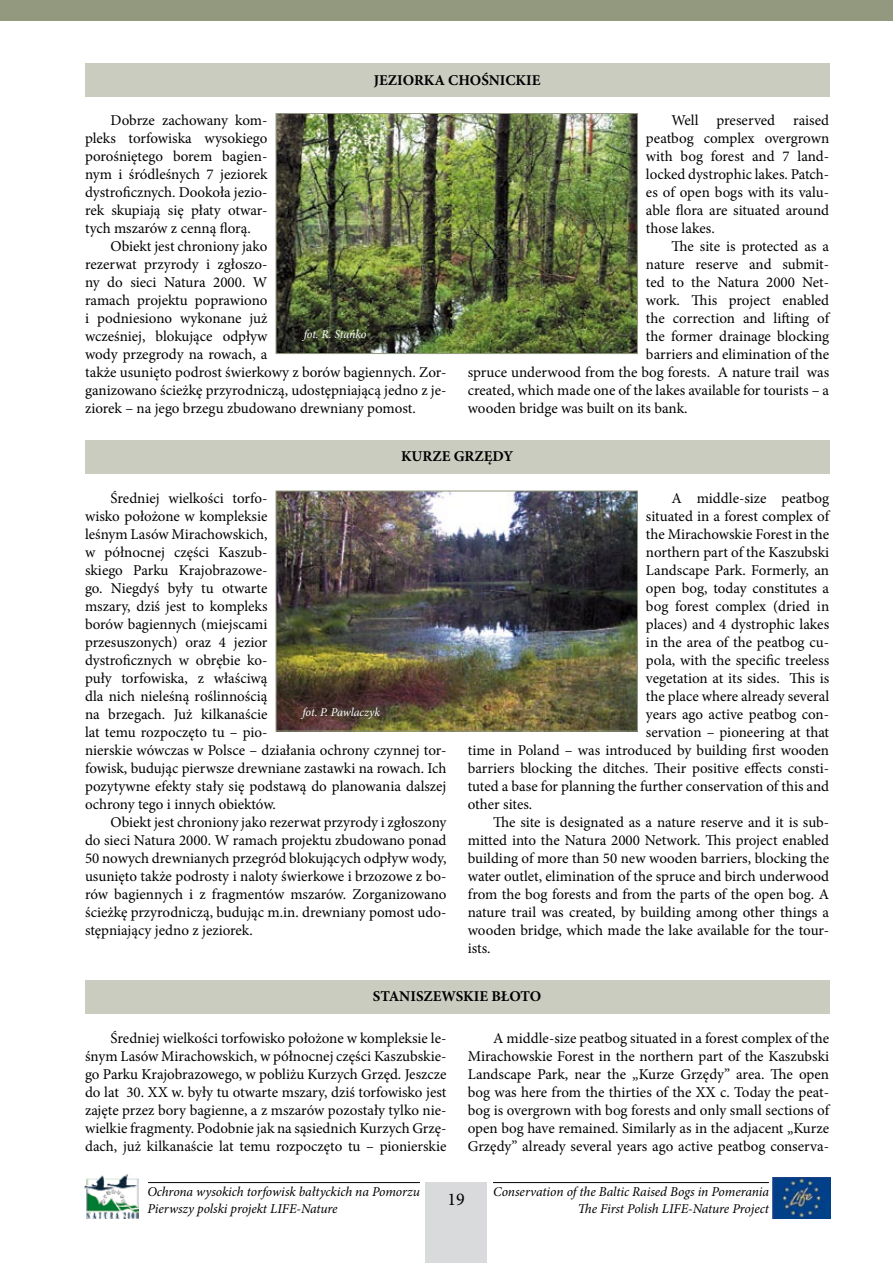
<style>
.page{position:relative;width:893px;height:1263px;background:#fff}
.page>*{position:absolute;margin:0;border:0;box-sizing:border-box;transform-origin:0 0}
.t1{font:18px "Minion Pro";color:#000}
.t2{font:15px/18px "Minion Pro";color:#000;text-align:justify}
.t3{font:700 15px "Minion Pro";color:#000}
.t4{font:italic 13.5px/16.2px "Minion Pro";letter-spacing:-.01em;color:#000}
.t5{font:italic 12px "Minion Pro";letter-spacing:-.01em;color:#fff}
</style>
<div class="page">
<div style="left:0;top:0;width:893px;height:21px;background:#93997f"></div>
<div style="left:426px;top:1182px;width:61px;height:81px;background:#d9dadb"></div>
<hr style="left:493px;top:1182px;width:276px;height:1px;background:#000">
<hr style="left:148px;top:1182px;width:272px;height:1px;background:#000">
<img style="left:773px;top:1177px;width:58px;height:41px">
<img style="left:84px;top:1174px;width:54px;height:45px">
<div style="left:85px;top:64px;width:744px;height:33px;background:#c9ccbf"></div>
<div style="left:85px;top:440px;width:744px;height:34px;background:#c9ccbf"></div>
<div style="left:85px;top:980px;width:744px;height:33px;background:#c9ccbf"></div>
<img style="left:278px;top:493px;width:358px;height:236px">
<div style="left:276px;top:491px;width:362px;height:240px;border:1px solid #93997f"></div>
<img style="left:278px;top:115px;width:358px;height:237px">
<div style="left:276px;top:113px;width:362px;height:241px;border:1px solid #93997f"></div>
<p class="t3" style="left:374px;top:70px;width:168px">JEZIORKA CHOŚNICKIE</p>
<p class="t2" style="left:85px;top:111px;width:184px;text-indent:26px">Dobrze zachowany kom&shy;pleks torfowiska wysokiego porośniętego borem bagien&shy;nym i śródleśnych 7 jeziorek dystroficznych. Dookoła jezio&shy;rek skupiają się płaty otwar&shy;tych mszarów z cenną florą.</p>
<p class="t2" style="left:85px;top:237px;width:363px;text-align:left;text-indent:26px">Obiekt jest chroniony jako<br>rezerwat przyrody i zgłoszo-<br>ny do sieci Natura 2000. W<br>ramach projektu poprawiono<br>i podniesiono wykonane już<br>wcześniej, blokujące odpływ<br>wody przegrody na rowach, a<br>także usunięto podrost świerkowy z borów bagiennych. Zor&shy;ganizowano ścieżkę przyrodniczą, udostępniającą jedno z je&shy;ziorek – na jego brzegu zbudowano drewniany pomost.</p>
<p class="t5" style="left:304px;top:326px;width:64px">fot. R. Stańko</p>
<p class="t2" style="left:646px;top:111px;width:185px;text-indent:26px">Well preserved raised peatbog complex overgrown with bog forest and 7 land&shy;locked dystrophic lakes. Patch&shy;es of open bogs with its valu&shy;able flora are situated around those lakes.</p>
<p class="t2" style="left:671px;top:237px;width:159px">The site is protected as a</p>
<p class="t2" style="left:646px;top:255px;width:185px">nature reserve and submit-</p>
<p class="t2" style="left:646px;top:273px;width:185px">ted to the Natura 2000 Net-</p>
<p class="t2" style="left:646px;top:291px;width:185px">work. This project enabled</p>
<p class="t2" style="left:646px;top:309px;width:185px">the correction and lifting of</p>
<p class="t2" style="left:646px;top:327px;width:185px">the former drainage blocking</p>
<p class="t2" style="left:646px;top:345px;width:185px">barriers and elimination of the</p>
<p class="t2" style="left:468px;top:363px;width:363px">spruce underwood from the bog forests. A nature trail was</p>
<p class="t2" style="left:468px;top:381px;width:363px">created, which made one of the lakes available for tourists – a</p>
<p class="t2" style="left:468px;top:399px;width:221px">wooden bridge was built on its bank.</p>
<p class="t3" style="left:401px;top:446px;width:114px">KURZE GRZĘDY</p>
<p class="t2" style="left:85px;top:489px;width:363px;text-align:left;text-indent:26px">Średniej wielkości torfo-<br>wisko położone w kompleksie<br>leśnym Lasów Mirachowskich,<br>w północnej części Kaszub-<br>skiego Parku Krajobrazowe-<br>go. Niegdyś były tu otwarte<br>mszary, dziś jest to kompleks<br>borów bagiennych (miejscami<br>przesuszonych) oraz 4 jezior<br>dystroficznych w obrębie ko-<br>puły torfowiska, z właściwą<br>dla nich nieleśną roślinnością<br>na brzegach. Już kilkanaście<br>lat temu rozpoczęto tu – pio-<br>nierskie wówczas w Polsce – działania ochrony czynnej tor&shy;fowisk, budując pierwsze drewniane zastawki na rowach. Ich pozytywne efekty stały się podstawą do planowania dalszej ochrony tego i innych obiektów.</p>
<p class="t2" style="left:85px;top:813px;width:363px;text-indent:26px">Obiekt jest chroniony jako rezerwat przyrody i zgłoszony do sieci Natura 2000. W ramach projektu zbudowano ponad 50 nowych drewnianych przegród blokujących odpływ wody, usunięto także podrosty i naloty świerkowe i brzozowe z bo&shy;rów bagiennych i z fragmentów mszarów. Zorganizowano ścieżkę przyrodniczą, budując m.in. drewniany pomost udo&shy;stępniający jedno z jeziorek.</p>
<p class="t5" style="left:302px;top:704px;width:79px">fot. P. Pawlaczyk</p>
<p class="t2" style="left:671px;top:489px;width:159px">A middle-size peatbog</p>
<p class="t2" style="left:646px;top:507px;width:185px">situated in a forest complex of</p>
<p class="t2" style="left:646px;top:525px;width:185px">the Mirachowskie Forest in the</p>
<p class="t2" style="left:646px;top:543px;width:185px">northern part of the Kaszubski</p>
<p class="t2" style="left:646px;top:561px;width:185px">Landscape Park. Formerly, an</p>
<p class="t2" style="left:646px;top:579px;width:185px">open bog, today constitutes a</p>
<p class="t2" style="left:646px;top:597px;width:185px">bog forest complex (dried in</p>
<p class="t2" style="left:646px;top:615px;width:185px">places) and 4 dystrophic lakes</p>
<p class="t2" style="left:646px;top:633px;width:185px">in the area of the peatbog cu-</p>
<p class="t2" style="left:646px;top:651px;width:185px">pola, with the specific treeless</p>
<p class="t2" style="left:646px;top:669px;width:185px">vegetation at its sides. This is</p>
<p class="t2" style="left:646px;top:687px;width:185px">the place where already several</p>
<p class="t2" style="left:646px;top:705px;width:185px">years ago active peatbog con-</p>
<p class="t2" style="left:646px;top:723px;width:185px">servation – pioneering at that</p>
<p class="t2" style="left:468px;top:741px;width:363px">time in Poland – was introduced by building first wooden</p>
<p class="t2" style="left:468px;top:759px;width:363px">barriers blocking the ditches. Their positive effects consti-</p>
<p class="t2" style="left:468px;top:777px;width:363px">tuted a base for planning the further conservation of this and</p>
<p class="t2" style="left:468px;top:795px;width:66px">other sites.</p>
<p class="t2" style="left:493px;top:813px;width:337px">The site is designated as a nature reserve and it is sub-</p>
<p class="t2" style="left:468px;top:831px;width:363px">mitted into the Natura 2000 Network. This project enabled</p>
<p class="t2" style="left:468px;top:849px;width:363px">building of more than 50 new wooden barriers, blocking the</p>
<p class="t2" style="left:468px;top:867px;width:363px">water outlet, elimination of the spruce and birch underwood</p>
<p class="t2" style="left:468px;top:885px;width:363px">from the bog forests and from the parts of the open bog. A</p>
<p class="t2" style="left:468px;top:903px;width:363px">nature trail was created, by building among other things a</p>
<p class="t2" style="left:468px;top:921px;width:363px">wooden bridge, which made the lake available for the tour-</p>
<p class="t2" style="left:468px;top:939px;width:24px">ists.</p>
<p class="t3" style="left:373px;top:986px;width:170px">STANISZEWSKIE BŁOTO</p>
<p class="t2" style="left:85px;top:1029px;width:363px;text-indent:26px">Średniej wielkości torfowisko położone w kompleksie le&shy;śnym Lasów Mirachowskich, w północnej części Kaszubskie&shy;go Parku Krajobrazowego, w pobliżu Kurzych Grzęd. Jeszcze do lat 30. XX w. były tu otwarte mszary, dziś torfowisko jest zajęte przez bory bagienne, a z mszarów pozostały tylko nie&shy;wielkie fragmenty. Podobnie jak na sąsiednich Kurzych Grzę&shy;dach, już kilkanaście lat temu rozpoczęto tu – pionierskie</p>
<p class="t2" style="left:468px;top:1029px;width:363px;text-indent:26px">A middle-size peatbog situated in a forest complex of the Mirachowskie Forest in the northern part of the Kaszubski Landscape Park, near the „Kurze Grzędy” area. The open bog was here from the thirties of the XX c. Today the peat&shy;bog is overgrown with bog forests and only small sections of open bog have remained. Similarly as in the adjacent „Kurze Grzędy” already several years ago active peatbog conserva-</p>
<p class="t4" style="left:147px;top:1184px;width:274px">Ochrona wysokich torfowisk bałtyckich na Pomorzu<br>Pierwszy polski projekt LIFE-Nature</p>
<p class="t4" style="left:493px;top:1184px;width:277px;text-align:right">Conservation of the Baltic Raised Bogs in Pomerania<br>The First Polish LIFE-Nature Project</p>
<p class="t1" style="left:447px;top:1187px;width:17px">19</p>
</div>
